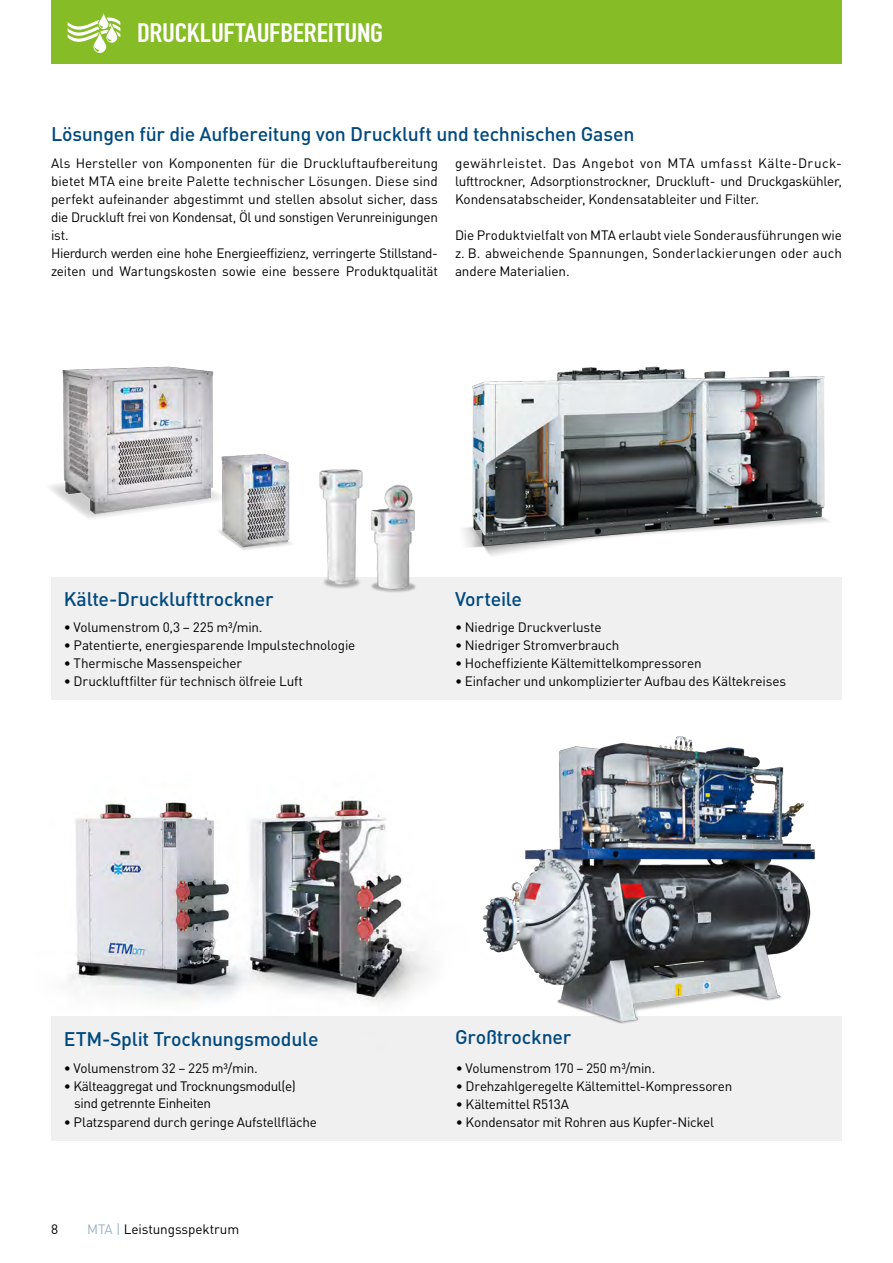
<style>
.page{position:relative;width:893px;height:1263px;background:#fff}
.page>*{position:absolute;margin:0;border:0;box-sizing:border-box;transform-origin:0 0}
.t1{font:26.4px "DIN Engschrift Std";letter-spacing:-.01em;color:#fff;scale:1.15 1}
.t2{font:500 19.5px "DIN Pro";letter-spacing:-.01em;color:#00497f}
.t3{font:13.5px/18px "DIN Pro";letter-spacing:-.015em;color:#000;text-align:justify}
.s1{color:#9ab4c4}
</style>
<div class="page">
<div style="left:51px;top:0;width:791px;height:64px;background:#86bc25"></div>
<svg style="left:68px;top:13px;width:52px;height:40px"></svg>
<div style="left:51px;top:1016px;width:791px;height:124px;background:#f0f0f0"></div>
<div style="left:51px;top:578px;width:791px;height:122px;background:#f0f0f0"></div>
<img style="left:50px;top:366px;width:164px;height:153px">
<img style="left:482px;top:736px;width:333px;height:287px">
<img style="left:463px;top:366px;width:366px;height:190px">
<img style="left:69px;top:800px;width:361px;height:203px">
<img style="left:210px;top:433px;width:81px;height:117px">
<img style="left:383px;top:484px;width:52px;height:108px">
<img style="left:301px;top:469px;width:82px;height:123px">
<p class="t1" style="left:137px;top:17px;width:215px">DRUCKLUFTAUFBEREITUNG</p>
<p class="t2" style="left:51px;top:119px;width:585px">Lösungen für die Aufbereitung von Druckluft und technischen Gasen</p>
<p class="t3" style="left:51px;top:153px;width:388px">Als Hersteller von Komponenten für die Druckluftaufbereitung bietet MTA eine breite Palette technischer Lösungen. Diese sind perfekt aufeinander abgestimmt und stellen absolut sicher, dass die Druckluft frei von Kondensat, Öl und sonstigen Verunreinigungen ist.</p>
<p class="t3" style="left:51px;top:243px;width:388px">Hierdurch werden eine hohe Energieeffizienz, verringerte Stillstand&shy;zeiten und Wartungskosten sowie eine bessere Produktqualität</p>
<p class="t3" style="left:455px;top:153px;width:388px">gewährleistet. Das Angebot von MTA umfasst Kälte-Druck&shy;lufttrockner, Adsorptionstrockner, Druckluft- und Druckgaskühler, Kondensatabscheider, Kondensatableiter und Filter.</p>
<p class="t3" style="left:455px;top:225px;width:388px">Die Produktvielfalt von MTA erlaubt viele Sonderausführungen wie z. B. abweichende Spannungen, Sonderlackierungen oder auch andere Materialien.</p>
<p class="t2" style="left:64px;top:583px;width:211px">Kälte-Drucklufttrockner</p>
<p class="t3" style="left:64px;top:617px;width:200px">• Volumenstrom 0,3 – 225 m³/min.</p>
<p class="t3" style="left:64px;top:635px;width:293px">• Patentierte, energiesparende Impulstechnologie</p>
<p class="t3" style="left:64px;top:653px;width:180px">• Thermische Massenspeicher</p>
<p class="t3" style="left:64px;top:671px;width:241px">• Druckluftfilter für technisch ölfreie Luft</p>
<p class="t2" style="left:455px;top:583px;width:69px">Vorteile</p>
<p class="t3" style="left:455px;top:617px;width:148px">• Niedrige Druckverluste</p>
<p class="t3" style="left:455px;top:635px;width:166px">• Niedriger Stromverbrauch</p>
<p class="t3" style="left:455px;top:653px;width:248px">• Hocheffiziente Kältemittelkompressoren</p>
<p class="t3" style="left:455px;top:671px;width:333px">• Einfacher und unkomplizierter Aufbau des Kältekreises</p>
<p class="t2" style="left:64px;top:1023px;width:256px">ETM-Split Trocknungsmodule</p>
<p class="t3" style="left:64px;top:1057px;width:196px">• Volumenstrom 32 – 225 m³/min.</p>
<p class="t3" style="left:74px;top:1076px;width:223px;line-height:17.2px;text-indent:-10px">• Kälteaggregat und Trocknungsmodul(e) sind getrennte Einheiten</p>
<p class="t3" style="left:64px;top:1111px;width:255px">• Platzsparend durch geringe Aufstellfläche</p>
<p class="t3" style="left:51px;top:1219px;width:9px">8</p>
<p class="t3" style="left:87px;top:1219px;width:154px"><span class="s1">MTA |</span> Leistungsspektrum</p>
<p class="t2" style="left:455px;top:1021px;width:118px">Großtrockner</p>
<p class="t3" style="left:456px;top:1057px;width:201px">• Volumenstrom 170 – 250 m³/min.</p>
<p class="t3" style="left:456px;top:1075px;width:278px">• Drehzahlgeregelte Kältemittel-Kompressoren</p>
<p class="t3" style="left:456px;top:1093px;width:115px">• Kältemittel R513A</p>
<p class="t3" style="left:456px;top:1111px;width:260px">• Kondensator mit Rohren aus Kupfer-Nickel</p>
</div>
